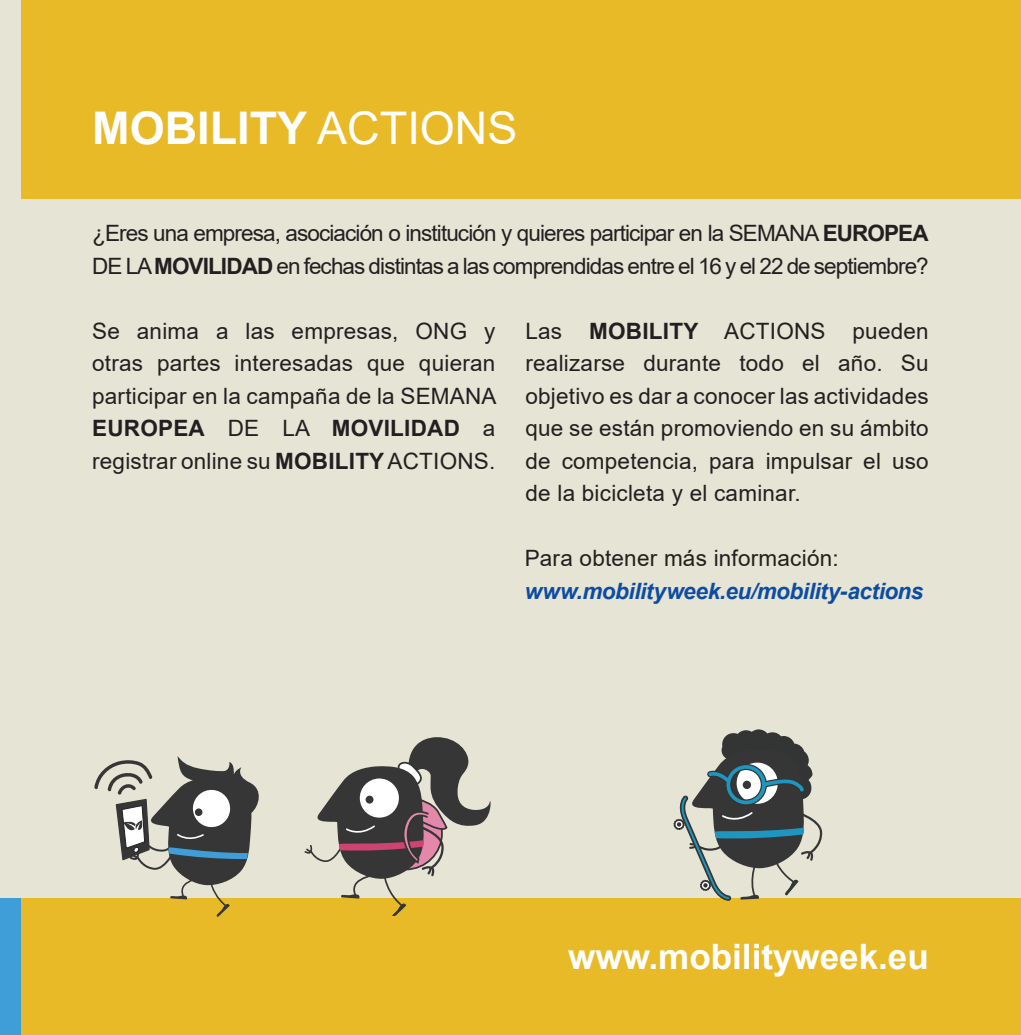
<style>
.page{position:relative;width:1021px;height:1035px;background:#fff}
.page>*{position:absolute;margin:0;border:0;box-sizing:border-box;transform-origin:0 0}
.t1{font:700 45px "Arial";color:#fff}
.t2{font:700 35px "Arial";color:#fff}
.t3{font:22.5px/32.5px "Arial";letter-spacing:.01em;color:#231f20;text-align:justify}
.t4{font:22.5px/32.5px "Arial";letter-spacing:-.04em;color:#231f20}
.t5{font:italic 700 22.5px "Arial";letter-spacing:-.02em;color:#0d4da1}
.s1{font-weight:400}
.s2{font-weight:700}
</style>
<div class="page">
<div style="left:0;top:0;width:1020px;height:1035px;background:#e5e4d5"></div>
<div style="left:11px;top:898px;width:1009px;height:137px;background:#e9ba27"></div>
<div style="left:21px;top:0;width:999px;height:198px;background:#e9ba27"></div>
<div style="left:0;top:898px;width:21px;height:137px;background:#3f9ed7"></div>
<svg style="left:304px;top:737px;width:186px;height:178px"></svg>
<svg style="left:673px;top:729px;width:149px;height:172px"></svg>
<svg style="left:94px;top:756px;width:165px;height:161px"></svg>
<div style="left:133px;top:846px;width:6px;height:7px;border:1px solid #231f20;border-radius:2px"></div>
<h1 class="t1" style="left:92px;top:98px;width:427px">MOBILITY <span class="s1">ACTIONS</span></h1>
<p class="t4" style="left:92px;top:217px;width:838px">¿Eres una empresa, asociación o institución y quieres participar en la SEMANA <span class="s2">EUROPEA<br></span>DE LA <span class="s2">MOVILIDAD</span> en fechas distintas a las comprendidas entre el 16 y el 22 de septiembre?</p>
<p class="t3" style="left:92px;top:314px;width:406px">Se anima a las empresas, ONG y otras partes interesadas que quieran participar en la campaña de la SEMANA <span class="s2">EUROPEA</span> DE LA <span class="s2">MOVILIDAD</span> a registrar online su <span class="s2">MOBILITY</span> ACTIONS.</p>
<p class="t3" style="left:525px;top:314px;width:405px">Las <span class="s2">MOBILITY</span> ACTIONS pueden realizarse durante todo el año. Su objetivo es dar a conocer las actividades que se están promoviendo en su ámbito de competencia, para impulsar el uso de la bicicleta y el caminar.</p>
<p class="t3" style="left:524px;top:542px;width:315px">Para obtener más información:</p>
<p class="t5" style="left:524px;top:576px;width:400px">www.mobilityweek.eu/mobility-actions</p>
<h2 class="t2" style="left:568px;top:933px;width:362px">www.mobilityweek.eu</h2>
</div>
